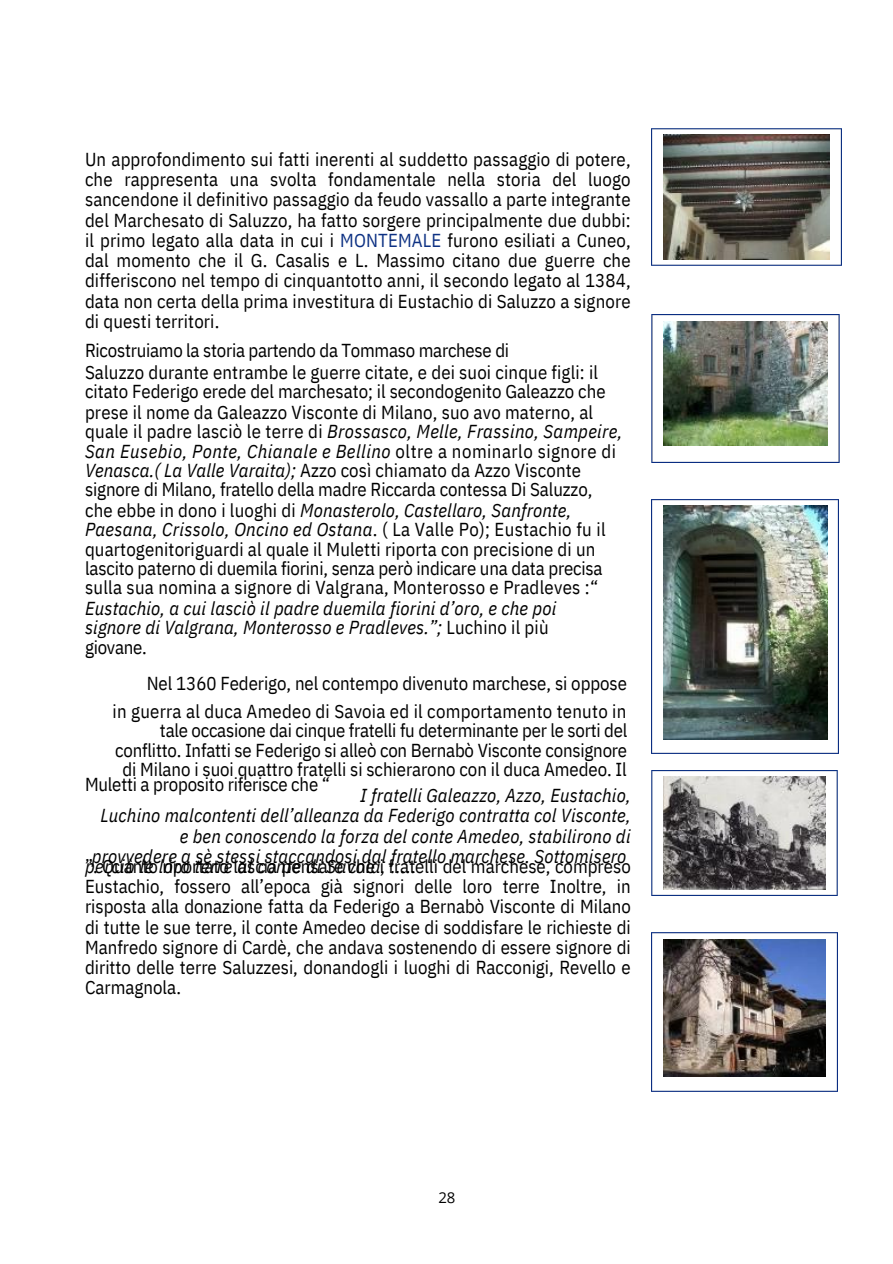
<style>
.page{position:relative;width:893px;height:1264px;background:#fff}
.page>*{position:absolute;margin:0;border:0;box-sizing:border-box;transform-origin:0 0}
.t1{font:18.75px/20.2px "IBM Plex Sans Cond";letter-spacing:-.005em;color:#000;text-align:justify}
.t2{font:italic 18.75px/19.8px "IBM Plex Sans Cond";letter-spacing:.01em;color:#000;text-align:right}
.t3{font:italic 18.75px "IBM Plex Sans Cond";letter-spacing:.03em;color:#000}
.t4{font:15px "Open Sans";color:#000}
.s1{color:#0d3183}
.s2{font-style:italic}
.s3{font-style:normal}
</style>
<div class="page">
<img style="left:651px;top:128px;width:189px;height:137px">
<img style="left:651px;top:315px;width:188px;height:147px">
<img style="left:651px;top:499px;width:187px;height:254px">
<img style="left:651px;top:770px;width:186px;height:125px">
<img style="left:651px;top:932px;width:186px;height:159px">
<img style="left:663px;top:135px;width:166px;height:125px">
<img style="left:663px;top:321px;width:164px;height:124px">
<img style="left:663px;top:505px;width:164px;height:234px">
<img style="left:663px;top:776px;width:162px;height:113px">
<img style="left:663px;top:939px;width:162px;height:137px">
<p class="t1" style="left:85px;top:149px;width:547px">Un approfondimento sui fatti inerenti al suddetto passaggio di potere, che rappresenta una svolta fondamentale nella storia del luogo sancendone il definitivo passaggio da feudo vassallo a parte integrante del Marchesato di Saluzzo, ha fatto sorgere principalmente due dubbi: il primo legato alla data in cui i <span class="s1">MONTEMALE</span> furono esiliati a Cuneo, dal momento che il G. Casalis e L. Massimo citano due guerre che differiscono nel tempo di cinquantotto anni, il secondo legato al 1384, data non certa della prima investitura di Eustachio di Saluzzo a signore di questi territori.</p>
<p class="t1" style="left:85px;top:338px;width:514px;line-height:22.5px">Ricostruiamo la storia partendo da Tommaso marchese di<br>Saluzzo durante entrambe le guerre citate, e dei suoi cinque figli: il</p>
<p class="t1" style="left:85px;top:381px;width:538px;line-height:19.6px;text-align:left">citato Federigo erede del marchesato; il secondogenito Galeazzo che prese il nome da Galeazzo Visconte di Milano, suo avo materno, al quale il padre lasciò le terre di <span class="s2">Brossasco, Melle, Frassino, Sampeire, San Eusebio, Ponte, Chianale e Bellino</span> oltre a nominarlo signore di <span class="s2">Venasca.( La Valle Varaita);</span> Azzo così chiamato da Azzo Visconte signore di Milano, fratello della madre Riccarda contessa Di Saluzzo, che ebbe in dono i luoghi di <span class="s2">Monasterolo, Castellaro, Sanfronte, Paesana, Crissolo, Oncino ed Ostana</span>. ( La Valle Po); Eustachio fu il quartogenitoriguardi al quale il Muletti riporta con precisione di un lascito paterno di duemila fiorini, senza però indicare una data precisa</p>
<p class="t2" style="left:85px;top:577px;width:514px;text-align:left"><span class="s3">sulla sua nomina a signore di Valgrana, Monterosso e Pradleves :“ </span>Eustachio, a cui lasciò il padre duemila fiorini d’oro, e che poi signore di Valgrana, Monterosso e Pradleves.”; <span class="s3">Luchino il più giovane.</span></p>
<p class="t1" style="left:113px;top:668px;width:516px;line-height:28.2px;text-align:right">Nel 1360 Federigo, nel contempo divenuto marchese, si oppose<br>in guerra al duca Amedeo di Savoia ed il comportamento tenuto in</p>
<p class="t1" style="left:115px;top:720px;width:513px;line-height:19.6px;text-align:right">tale occasione dai cinque fratelli fu determinante per le sorti del conflitto. Infatti se Federigo si alleò con Bernabò Visconte consignore di Milano i suoi quattro fratelli si schierarono con il duca Amedeo. Il</p>
<p class="t2" style="left:100px;top:785px;width:531px;line-height:20.2px">I fratelli Galeazzo, Azzo, Eustachio,<br>Luchino malcontenti dell’alleanza da Federigo contratta col Visconte,</p>
<p class="t2" style="left:92px;top:825px;width:540px;line-height:20.2px">e ben conoscendo la forza del conte Amedeo, stabilirono di provvedere a sè stessi staccandosi dal fratello marchese. Sottomisero</p>
<p class="t1" style="left:85px;top:774px;width:246px">Muletti a proposito riferisce che “</p>
<p class="t3" style="left:85px;top:853px;width:332px">perciò le loro terre al conte di Savoia, .....</p>
<h1 class="t1" style="left:85px;top:855px;width:547px">”. Quanto riportato l scia p nsare che i fratelli del marchese, compreso Eustachio, fossero all’epoca già signori delle loro terre Inoltre, in risposta alla donazione fatta da Federigo a Bernabò Visconte di Milano di tutte le sue terre, il conte Amedeo decise di soddisfare le richieste di Manfredo signore di Cardè, che andava sostenendo di essere signore di diritto delle terre Saluzzesi, donandogli i luoghi di Racconigi, Revello e Carmagnola.</h1>
<h1 class="t4" style="left:438px;top:1187px;width:18px">28</h1>
</div>
